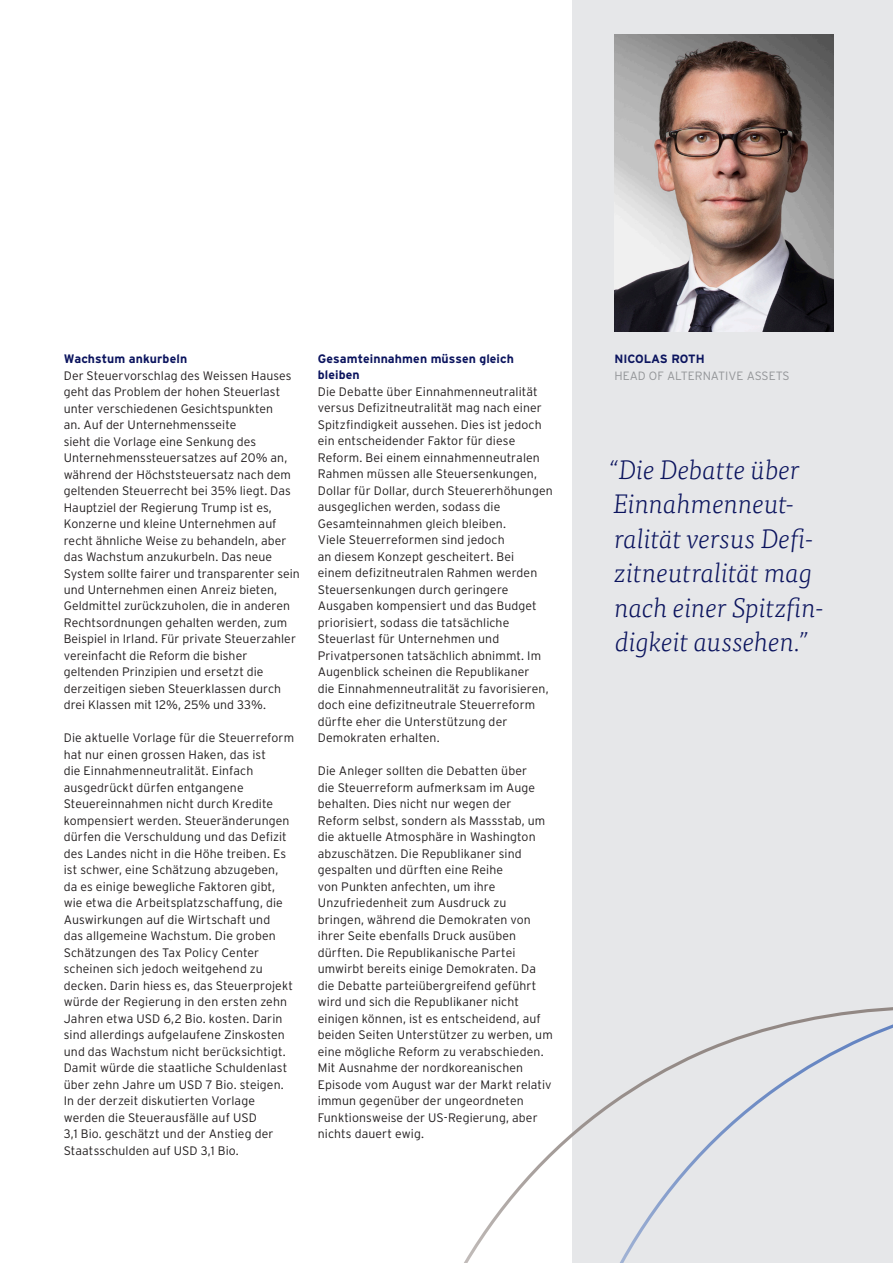
<style>
.page{position:relative;width:893px;height:1263px;background:#fff}
.page>*{position:absolute;margin:0;border:0;box-sizing:border-box;transform-origin:0 0}
.t1{font:italic 300 27px/34.5px "Tisa OT";letter-spacing:-.015em;color:#0b145e}
.t2{font:300 12.3px/16.5px "Interstate";letter-spacing:.005em;color:#231f20}
.t3{font:700 12.3px/16.5px "Interstate";letter-spacing:.005em;color:#0b145e}
.t4{font:300 12px "Interstate";color:#939598}
.t5{font:700 12px "Interstate";color:#0b145e}
</style>
<div class="page">
<div style="left:572px;top:0;width:321px;height:1263px;background:#e6e7e9"></div>
<svg style="left:464px;top:1007px;width:429px;height:256px"></svg>
<svg style="left:612px;top:1018px;width:281px;height:245px"></svg>
<img style="left:614px;top:34px;width:219px;height:297px">
<p class="t3" style="left:64px;top:350px;width:125px">Wachstum ankurbeln</p>
<p class="t2" style="left:64px;top:367px;width:238px">Der Steuervorschlag des Weissen Hauses geht das Problem der hohen Steuerlast unter verschiedenen Gesichtspunkten<br>an. Auf der Unternehmensseite<br>sieht die Vorlage eine Senkung des Unternehmenssteuersatzes auf 20% an, während der Höchststeuersatz nach dem geltenden Steuerrecht bei 35% liegt. Das Hauptziel der Regierung Trump ist es, Konzerne und kleine Unternehmen auf recht ähnliche Weise zu behandeln, aber das Wachstum anzukurbeln. Das neue System sollte fairer und transparenter sein und Unternehmen einen Anreiz bieten, Geldmittel zurückzuholen, die in anderen Rechtsordnungen gehalten werden, zum Beispiel in Irland. Für private Steuerzahler vereinfacht die Reform die bisher geltenden Prinzipien und ersetzt die derzeitigen sieben Steuerklassen durch drei Klassen mit 12%, 25% und 33%.</p>
<p class="t2" style="left:64px;top:730px;width:232px">Die aktuelle Vorlage für die Steuerreform hat nur einen grossen Haken, das ist<br>die Einnahmenneutralität. Einfach ausgedrückt dürfen entgangene Steuereinnahmen nicht durch Kredite kompensiert werden. Steueränderungen dürfen die Verschuldung und das Defizit des Landes nicht in die Höhe treiben. Es ist schwer, eine Schätzung abzugeben, da es einige bewegliche Faktoren gibt, wie etwa die Arbeitsplatzschaffung, die Auswirkungen auf die Wirtschaft und<br>das allgemeine Wachstum. Die groben Schätzungen des Tax Policy Center scheinen sich jedoch weitgehend zu decken. Darin hiess es, das Steuerprojekt würde der Regierung in den ersten zehn Jahren etwa USD 6,2 Bio. kosten. Darin sind allerdings aufgelaufene Zinskosten und das Wachstum nicht berücksichtigt.<br>Damit würde die staatliche Schuldenlast über zehn Jahre um USD 7 Bio. steigen.<br>In der derzeit diskutierten Vorlage werden die Steuerausfälle auf USD<br>3,1 Bio. geschätzt und der Anstieg der Staatsschulden auf USD 3,1 Bio.</p>
<p class="t3" style="left:318px;top:350px;width:198px">Gesamteinnahmen müssen gleich bleiben</p>
<p class="t2" style="left:318px;top:383px;width:236px">Die Debatte über Einnahmenneutralität versus Defizitneutralität mag nach einer Spitzfindigkeit aussehen. Dies ist jedoch ein entscheidender Faktor für diese Reform. Bei einem einnahmenneutralen Rahmen müssen alle Steuersenkungen, Dollar für Dollar, durch Steuererhöhungen ausgeglichen werden, sodass die Gesamteinnahmen gleich bleiben.<br>Viele Steuerreformen sind jedoch<br>an diesem Konzept gescheitert. Bei<br>einem defizitneutralen Rahmen werden Steuersenkungen durch geringere Ausgaben kompensiert und das Budget priorisiert, sodass die tatsächliche Steuerlast für Unternehmen und Privatpersonen tatsächlich abnimmt. Im Augenblick scheinen die Republikaner<br>die Einnahmenneutralität zu favorisieren, doch eine defizitneutrale Steuerreform dürfte eher die Unterstützung der Demokraten erhalten.</p>
<p class="t2" style="left:318px;top:762px;width:236px">Die Anleger sollten die Debatten über<br>die Steuerreform aufmerksam im Auge behalten. Dies nicht nur wegen der Reform selbst, sondern als Massstab, um die aktuelle Atmosphäre in Washington abzuschätzen. Die Republikaner sind gespalten und dürften eine Reihe<br>von Punkten anfechten, um ihre Unzufriedenheit zum Ausdruck zu bringen, während die Demokraten von ihrer Seite ebenfalls Druck ausüben dürften. Die Republikanische Partei umwirbt bereits einige Demokraten. Da die Debatte parteiübergreifend geführt wird und sich die Republikaner nicht einigen können, ist es entscheidend, auf beiden Seiten Unterstützer zu werben, um eine mögliche Reform zu verabschieden.<br>Mit Ausnahme der nordkoreanischen Episode vom August war der Markt relativ immun gegenüber der ungeordneten Funktionsweise der US-Regierung, aber nichts dauert ewig.</p>
<p class="t5" style="left:614px;top:351px;width:92px">NICOLAS ROTH</p>
<p class="t4" style="left:614px;top:368px;width:177px">HEAD OF ALTERNATIVE ASSETS</p>
<h1 class="t1" style="left:609px;top:452px;width:217px">“Die Debatte über<br>Einnahmenneut&shy;ralität versus Defi&shy;zitneutralität mag nach einer Spitzfin&shy;digkeit aussehen.”</h1>
</div>
